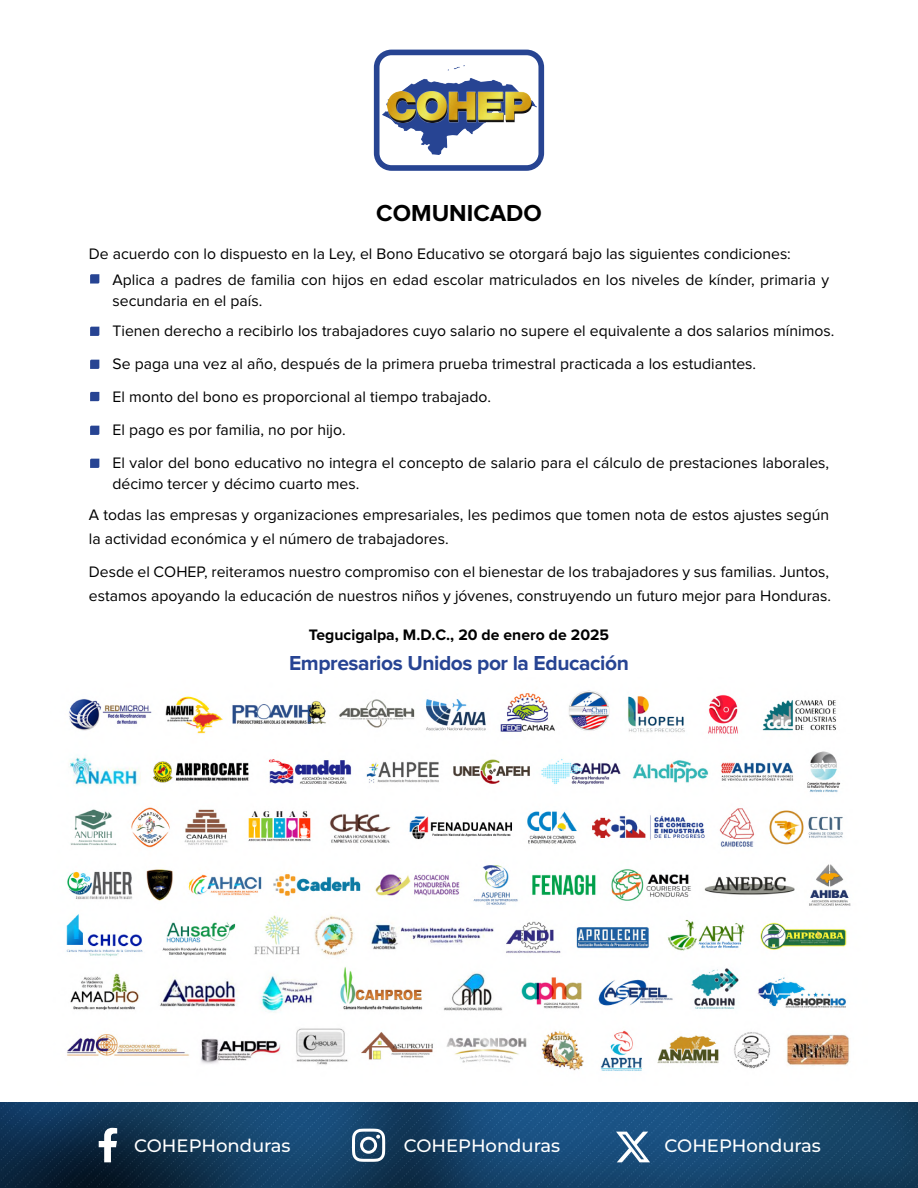
<style>
.page{position:relative;width:918px;height:1188px;background:#fff}
.page>*{position:absolute;margin:0;border:0;box-sizing:border-box;transform-origin:0 0}
.t1{font:700 24px "Proxima Nova";color:#000}
.t2{font:700 21px "Proxima Nova";letter-spacing:-.02em;color:#274493}
.t3{font:500 18px "Montserrat";color:#fff}
.t4{font:15.75px/33px "Proxima Nova";color:#000}
.t5{font:700 15.75px "Proxima Nova";color:#000}
</style>
<div class="page">
<svg style="left:374px;top:50px;width:170px;height:121px"></svg>
<img style="left:0;top:1102px;width:918px;height:86px">
<svg style="left:352px;top:1129px;width:33px;height:33px"></svg>
<svg style="left:99px;top:1128px;width:18px;height:34px"></svg>
<svg style="left:616px;top:1132px;width:34px;height:30px"></svg>
<svg style="left:90px;top:274px;width:9px;height:10px"></svg>
<svg style="left:90px;top:327px;width:9px;height:9px"></svg>
<svg style="left:90px;top:360px;width:9px;height:9px"></svg>
<svg style="left:90px;top:392px;width:9px;height:9px"></svg>
<svg style="left:90px;top:426px;width:9px;height:9px"></svg>
<svg style="left:90px;top:459px;width:9px;height:9px"></svg>
<img style="left:66px;top:690px;width:785px;height:381px">
<h1 class="t1" style="left:376px;top:199px;width:167px">COMUNICADO</h1>
<p class="t4" style="left:89px;top:238px;width:703px">De acuerdo con lo dispuesto en la Ley, el Bono Educativo se otorgará bajo las siguientes condiciones:</p>
<p class="t4" style="left:112px;top:270px;width:718px;line-height:21px">Aplica a padres de familia con hijos en edad escolar matriculados en los niveles de kínder, primaria y secundaria en el país.</p>
<p class="t4" style="left:112px;top:315px;width:723px">Tienen derecho a recibirlo los trabajadores cuyo salario no supere el equivalente a dos salarios mínimos.<br>Se paga una vez al año, después de la primera prueba trimestral practicada a los estudiantes.<br>El monto del bono es proporcional al tiempo trabajado.<br>El pago es por familia, no por hijo.<br>El valor del bono educativo no integra el concepto de salario para el cálculo de prestaciones laborales,</p>
<p class="t4" style="left:113px;top:468px;width:248px">décimo tercer y décimo cuarto mes.</p>
<p class="t4" style="left:89px;top:503px;width:742px;line-height:24px">A todas las empresas y organizaciones empresariales, les pedimos que tomen nota de estos ajustes según la actividad económica y el número de trabajadores.</p>
<p class="t4" style="left:89px;top:560px;width:744px;line-height:24px">Desde el COHEP, reiteramos nuestro compromiso con el bienestar de los trabajadores y sus familias. Juntos, estamos apoyando la educación de nuestros niños y jóvenes, construyendo un futuro mejor para Honduras.</p>
<p class="t5" style="left:309px;top:625px;width:302px">Tegucigalpa, M.D.C., 20 de enero de 2025</p>
<h2 class="t2" style="left:289px;top:651px;width:341px">Empresarios Unidos por la Educación</h2>
<p class="t3" style="left:134px;top:1134px;width:158px">COHEPHonduras</p>
<p class="t3" style="left:404px;top:1134px;width:158px">COHEPHonduras</p>
<p class="t3" style="left:665px;top:1134px;width:158px">COHEPHonduras</p>
</div>
